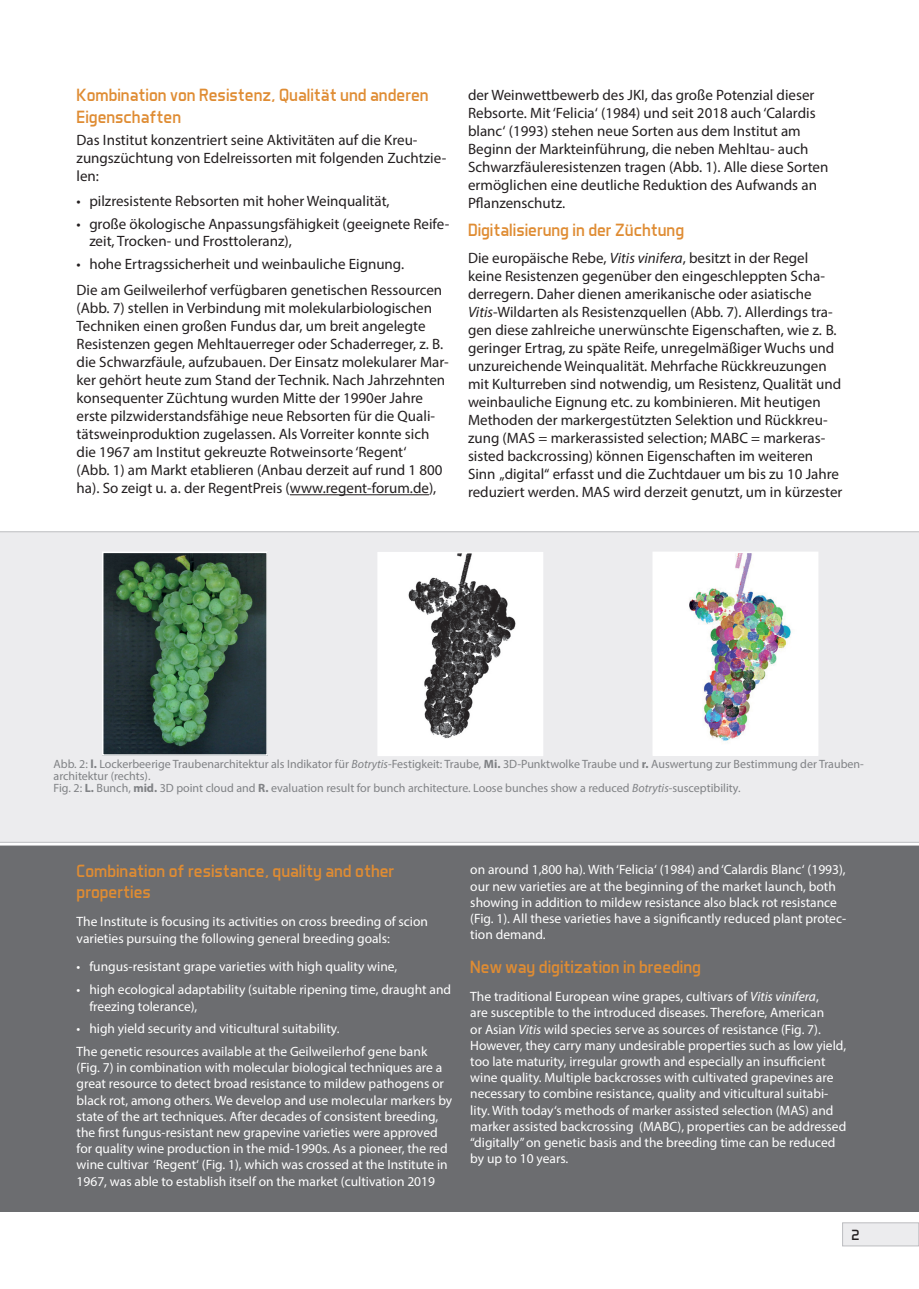
<style>
.page{position:relative;width:919px;height:1289px;background:#fff}
.page>*{position:absolute;margin:0;border:0;box-sizing:border-box;transform-origin:0 0}
.t1{font:18px/21.6px "Aero Matics";color:#df8c33}
.t2{font:15px/18px "Myriad Pro";color:#231f20}
.t3{font:15px "Aero Matics";color:#231f20}
.t4{font:13.5px/16.2px "Myriad Pro";color:#fff}
.t5{font:12px/12px "Myriad Pro";color:#808285}
.s1{font-style:italic}
.s2{font-weight:700}
</style>
<div class="page">
<div style="left:842px;top:1222px;width:76px;height:23px;background:#ececee;border:1px solid #bcbdc0"></div>
<div style="left:0;top:837px;width:918px;height:374px;background:#6c6d70"></div>
<svg style="left:0;top:842px;width:918px;height:3px;fill:#fff"></svg>
<div style="left:0;top:531px;width:918px;height:311px;background:#ececee"></div>
<hr style="left:290px;top:494px;width:139px;height:1px;background:#231f20">
<img style="left:655px;top:554px;width:160px;height:198px">
<img style="left:105px;top:554px;width:160px;height:198px">
<div style="left:102px;top:551px;width:166px;height:204px;border:2px solid #fff"></div>
<div style="left:378px;top:552px;width:164px;height:203px;background:#fff"></div>
<img style="left:408px;top:555px;width:108px;height:184px">
<p class="t1" style="left:77px;top:84px;width:353px">Kombination von Resistenz, Qualität und anderen<br>Eigenschaften</p>
<p class="t2" style="left:77px;top:131px;width:371px">Das Institut konzentriert seine Aktivitäten auf die Kreu&shy;zungszüchtung von Edelreissorten mit folgenden Zuchtzie&shy;len:</p>
<p class="t2" style="left:77px;top:192px;width:314px">• pilzresistente Rebsorten mit hoher Weinqualität,</p>
<p class="t2" style="left:89px;top:216px;width:361px;line-height:16.5px;text-indent:-13px">• große ökologische Anpassungsfähigkeit (geeignete Reife&shy;zeit, Trocken- und Frosttoleranz),</p>
<p class="t2" style="left:77px;top:250px;width:367px;line-height:26.5px">• hohe Ertragssicherheit und weinbauliche Eignung.<br>Die am Geilweilerhof verfügbaren genetischen Ressourcen</p>
<p class="t2" style="left:77px;top:299px;width:374px">(Abb. 7) stellen in Verbindung mit molekularbiologischen Techniken einen großen Fundus dar, um breit angelegte Resistenzen gegen Mehltauerreger oder Schaderreger, z. B. die Schwarzfäule, aufzubauen. Der Einsatz molekularer Mar&shy;ker gehört heute zum Stand der Technik. Nach Jahrzehnten konsequenter Züchtung wurden Mitte der 1990er Jahre erste pilzwiderstandsfähige neue Rebsorten für die Quali&shy;tätsweinproduktion zugelassen. Als Vorreiter konnte sich die 1967 am Institut gekreuzte Rotweinsorte ‘Regent‘<br>(Abb. 1) am Markt etablieren (Anbau derzeit auf rund 1 800 ha). So zeigt u. a. der RegentPreis (www.regent-forum.de),</p>
<p class="t2" style="left:468px;top:86px;width:362px">der Weinwettbewerb des JKI, das große Potenzial dieser Rebsorte. Mit ‘Felicia‘ (1984) und seit 2018 auch ‘Calardis blanc‘ (1993) stehen neue Sorten aus dem Institut am Beginn der Markteinführung, die neben Mehltau- auch Schwarzfäuleresistenzen tragen (Abb. 1). Alle diese Sorten ermöglichen eine deutliche Reduktion des Aufwands an Pflanzenschutz.</p>
<p class="t1" style="left:468px;top:219px;width:218px">Digitalisierung in der Züchtung</p>
<p class="t2" style="left:468px;top:248px;width:376px">Die europäische Rebe, <span class="s1">Vitis vinifera</span>, besitzt in der Regel keine Resistenzen gegenüber den eingeschleppten Scha&shy;derregern. Daher dienen amerikanische oder asiatische <span class="s1">Vitis</span>-Wildarten als Resistenzquellen (Abb. 7). Allerdings tra&shy;gen diese zahlreiche unerwünschte Eigenschaften, wie z. B. geringer Ertrag, zu späte Reife, unregelmäßiger Wuchs und unzureichende Weinqualität. Mehrfache Rückkreuzungen mit Kulturreben sind notwendig, um Resistenz, Qualität und weinbauliche Eignung etc. zu kombinieren. Mit heutigen Methoden der markergestützten Selektion und Rückkreu&shy;zung (MAS = markerassisted selection; MABC = markeras&shy;sisted backcrossing) können Eigenschaften im weiteren Sinn „digital“ erfasst und die Zuchtdauer um bis zu 10 Jahre reduziert werden. MAS wird derzeit genutzt, um in kürzester</p>
<p class="t5" style="left:54px;top:757px;width:811px">Abb. 2: <span class="s2">l.</span> Lockerbeerige Traubenarchitektur als Indikator für <span class="s1">Botrytis</span>-Festigkeit: Traube, <span class="s2">Mi.</span> 3D-Punktwolke Traube und <span class="s2">r.</span> Auswertung zur Bestimmung der Trauben&shy;architektur (rechts).<br>Fig. 2: <span class="s2">L.</span> Bunch, <span class="s2">mid.</span> 3D point cloud and <span class="s2">R.</span> evaluation result for bunch architecture. Loose bunches show a reduced <span class="s1">Botrytis</span>-susceptibility.</p>
<p class="t1" style="left:77px;top:859px;width:319px">Combination of resistance, quality and other properties</p>
<p class="t4" style="left:77px;top:913px;width:353px">The Institute is focusing its activities on cross breeding of scion varieties pursuing the following general breeding goals:</p>
<p class="t4" style="left:77px;top:958px;width:322px">• fungus-resistant grape varieties with high quality wine,</p>
<p class="t4" style="left:89px;top:981px;width:363px;text-indent:-13px">• high ecological adaptability (suitable ripening time, draught and freezing tolerance),</p>
<p class="t4" style="left:77px;top:1017px;width:352px;line-height:22.5px">• high yield security and viticultural suitability.<br>The genetic resources available at the Geilweilerhof gene bank</p>
<p class="t4" style="left:77px;top:1059px;width:377px">(Fig. 7) in combination with molecular biological techniques are a great resource to detect broad resistance to mildew pathogens or black rot, among others. We develop and use molecular markers by state of the art techniques. After decades of consistent breeding, the first fungus-resistant new grapevine varieties were approved for quality wine production in the mid-1990s. As a pioneer, the red wine cultivar ‘Regent‘ (Fig. 1), which was crossed at the Institute in 1967, was able to establish itself on the market (cultivation 2019</p>
<p class="t4" style="left:470px;top:861px;width:377px">on around 1,800 ha). With ‘Felicia‘ (1984) and ‘Calardis Blanc‘ (1993), our new varieties are at the beginning of the market launch, both showing in addition to mildew resistance also black rot resistance (Fig. 1). All these varieties have a significantly reduced plant protec&shy;tion demand.</p>
<p class="t1" style="left:470px;top:955px;width:232px">New way digitization in breeding</p>
<p class="t4" style="left:470px;top:988px;width:377px">The traditional European wine grapes, cultivars of <span class="s1">Vitis vinifera</span>,<br>are susceptible to the introduced diseases. Therefore, American<br>or Asian <span class="s1">Vitis</span> wild species serve as sources of resistance (Fig. 7).<br>However, they carry many undesirable properties such as low yield, too late maturity, irregular growth and especially an insufficient wine quality. Multiple backcrosses with cultivated grapevines are necessary to combine resistance, quality and viticultural suitabi&shy;lity. With today‘s methods of marker assisted selection (MAS) and marker assisted backcrossing (MABC), properties can be addressed “digitally” on genetic basis and the breeding time can be reduced by up to 10 years.</p>
<p class="t3" style="left:851px;top:1225px;width:10px">2</p>
</div>
